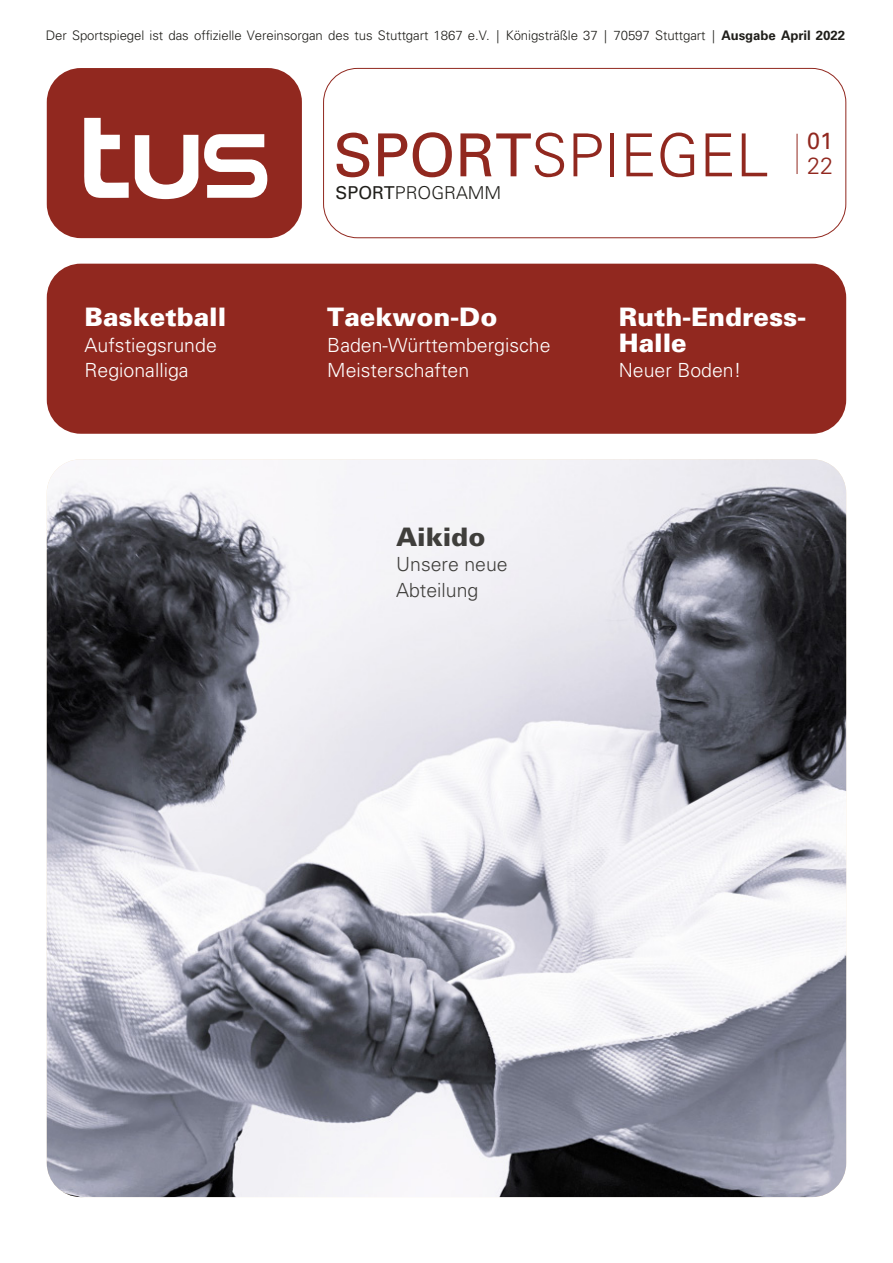
<style>
.page{position:relative;width:893px;height:1263px;background:#fff}
.page>*{position:absolute;margin:0;border:0;box-sizing:border-box;transform-origin:0 0}
.t1{font:300 59.4px "Univers";color:#91281f}
.t2{font:900 25.5px/25.5px "Univers";color:#fff}
.t3{font:900 25.5px "Univers";color:#1f1e1a}
.t4{font:23.4px "Univers";color:#91281f}
.t5{font:300 23.4px "Univers";color:#91281f}
.t6{font:300 19.5px/25.5px "Univers";color:#fff}
.t7{font:300 19.5px/25.5px "Univers";color:#1f1e1a}
.t8{font:300 17.7px "Univers";color:#1f1e1a}
.t9{font:300 13.2px "Univers";letter-spacing:-.005em;color:#1f1e1a}
.s1{font-weight:700}
.s2{font-weight:400}
</style>
<div class="page">
<div style="left:323px;top:68px;width:523px;height:170px;border:1px solid #91281f;border-radius:34px"></div>
<div style="left:47px;top:68px;width:255px;height:170px;background:#91281f;border-radius:34px"></div>
<div style="left:47px;top:264px;width:799px;height:170px;background:#91281f;border-radius:34px"></div>
<svg style="left:84px;top:118px;width:45px;height:80px"></svg>
<svg style="left:135px;top:135px;width:63px;height:64px"></svg>
<svg style="left:204px;top:134px;width:63px;height:64px"></svg>
<hr style="left:797px;top:134px;width:1px;height:40px;background:#91281f">
<img style="left:47px;top:459px;width:799px;height:738px">
<p class="t9" style="left:46px;top:28px;width:801px">Der Sportspiegel ist das offizielle Vereinsorgan des tus Stuttgart 1867 e.V. | Königsträßle 37 | 70597 Stuttgart | <span class="s1">Ausgabe April 2022</span></p>
<h2 class="t2" style="left:85px;top:304px;width:143px">Basketball</h2>
<h3 class="t6" style="left:85px;top:332px;width:134px">Aufstiegsrunde<br>Regionalliga</h3>
<h1 class="t1" style="left:333px;top:119px;width:437px"><span class="s2">SPORT</span>SPIEGEL</h1>
<h3 class="t8" style="left:336px;top:182px;width:167px"><span class="s2">SPORT</span>PROGRAMM</h3>
<h3 class="t4" style="left:807px;top:127px;width:28px">01</h3>
<h3 class="t5" style="left:807px;top:151px;width:28px">22</h3>
<h2 class="t2" style="left:327px;top:304px;width:172px">Taekwon-Do</h2>
<h3 class="t6" style="left:327px;top:332px;width:225px">Baden-Württembergische<br>Meisterschaften</h3>
<h2 class="t3" style="left:396px;top:521px;width:91px">Aikido</h2>
<h3 class="t7" style="left:396px;top:552px;width:113px">Unsere neue<br>Abteilung</h3>
<h2 class="t2" style="left:619px;top:304px;width:189px">Ruth-Endress-<br>Halle</h2>
<h3 class="t6" style="left:619px;top:358px;width:124px">Neuer Boden!</h3>
</div>
